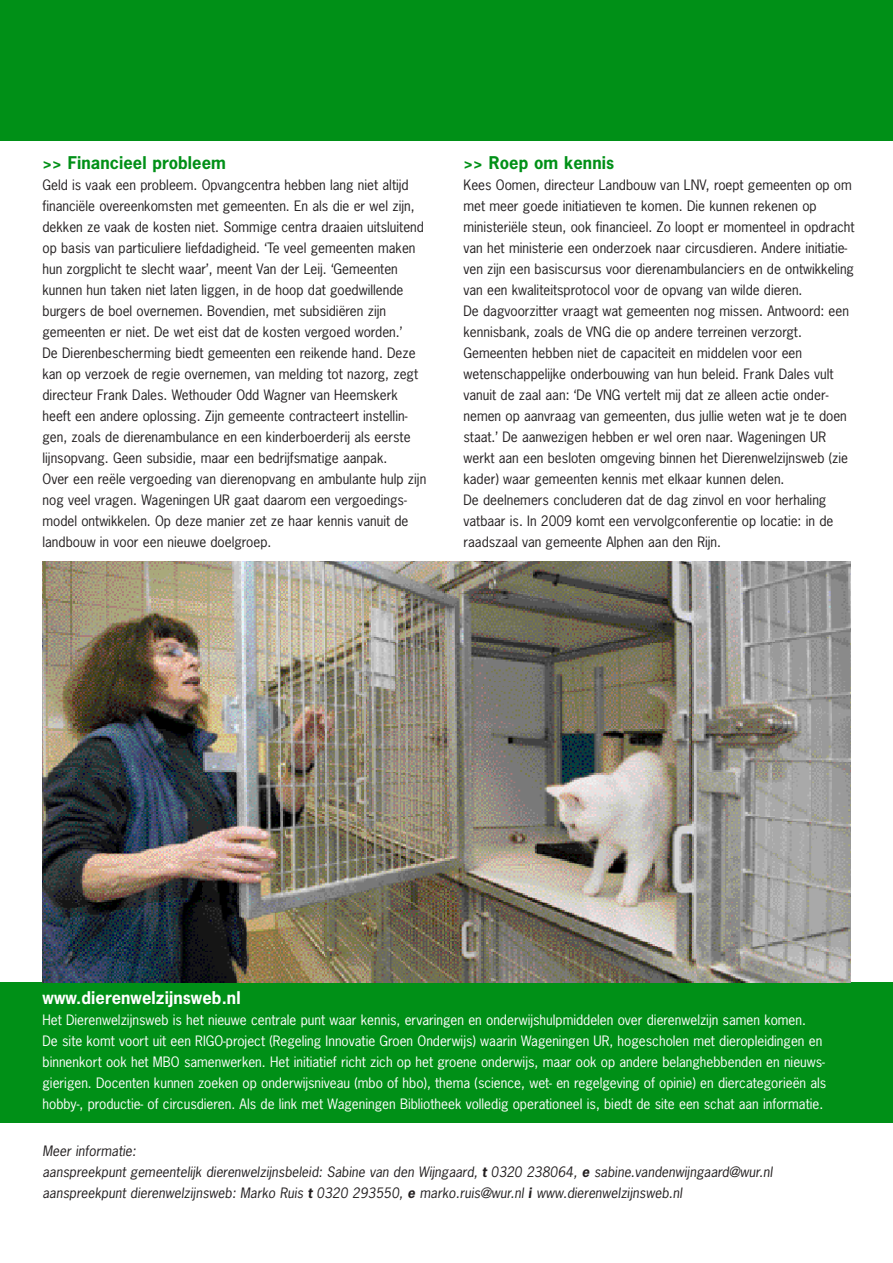
<style>
.page{position:relative;width:893px;height:1263px;background:#fff}
.page>*{position:absolute;margin:0;border:0;box-sizing:border-box;transform-origin:0 0}
.t1{font:700 16.5px "News Gothic";letter-spacing:.005em;color:#009017}
.t2{font:700 16.5px "News Gothic";letter-spacing:.005em;color:#fff}
.t3{font:13.5px/21px "News Gothic";color:#231f20}
.t4{font:13.5px/21px "News Gothic";color:#fff}
.s1{font-weight:700}
</style>
<div class="page">
<div style="left:1px;top:982px;width:892px;height:141px;background:#009017"></div>
<div style="left:1px;top:0;width:892px;height:140px;background:#009017"></div>
<img style="left:43px;top:561px;width:807px;height:421px">
<p class="t1" style="left:43px;top:156px;width:185px">&gt;&gt; Financieel probleem</p>
<p class="t3" style="left:43px;top:175px;width:385px">Geld is vaak een probleem. Opvangcentra hebben lang niet altijd financiële overeenkomsten met gemeenten. En als die er wel zijn, dekken ze vaak de kosten niet. Sommige centra draaien uitsluitend op basis van particuliere liefdadigheid. ‘Te veel gemeenten maken hun zorgplicht te slecht waar’, meent Van der Leij. ‘Gemeenten kunnen hun taken niet laten liggen, in de hoop dat goedwillende burgers de boel overnemen. Bovendien, met subsidiëren zijn gemeenten er niet. De wet eist dat de kosten vergoed worden.’<br>De Dierenbescherming biedt gemeenten een reikende hand. Deze kan op verzoek de regie overnemen, van melding tot nazorg, zegt directeur Frank Dales. Wethouder Odd Wagner van Heemskerk heeft een andere oplossing. Zijn gemeente contracteert instellin - gen, zoals de dierenambulance en een kinderboerderij als eerste lijnsopvang. Geen subsidie, maar een bedrijfsmatige aanpak.<br>Over een reële vergoeding van dierenopvang en ambulante hulp zijn nog veel vragen. Wageningen UR gaat daarom een vergoedings - model ontwikkelen. Op deze manier zet ze haar kennis vanuit de landbouw in voor een nieuwe doelgroep.</p>
<p class="t1" style="left:463px;top:156px;width:152px">&gt;&gt; Roep om kennis</p>
<p class="t3" style="left:463px;top:175px;width:393px">Kees Oomen, directeur Landbouw van LNV, roept gemeenten op om met meer goede initiatieven te komen. Die kunnen rekenen op ministeriële steun, ook financieel. Zo loopt er momenteel in op dracht van het ministerie een onderzoek naar circusdieren. Andere initiatie - ven zijn een basiscursus voor dierenambulanciers en de ontwikkeling van een kwaliteitsprotocol voor de opvang van wilde dieren.<br>De dagvoorzitter vraagt wat gemeenten nog missen. Antwoord: een kennisbank, zoals de VNG die op andere terreinen verzorgt.<br>Gemeenten hebben niet de capaciteit en middelen voor een wetenschappelijke onderbouwing van hun beleid. Frank Dales vult vanuit de zaal aan: ‘De VNG vertelt mij dat ze alleen actie onder - nemen op aanvraag van gemeenten, dus jullie weten wat je te doen staat.’ De aanwezigen hebben er wel oren naar. Wageningen UR werkt aan een besloten omgeving binnen het Dierenwelzijnsweb (zie kader) waar gemeenten kennis met elkaar kunnen delen.<br>De deelnemers concluderen dat de dag zinvol en voor herhaling vatbaar is. In 2009 komt een vervolgconferentie op locatie: in de raadszaal van gemeente Alphen aan den Rijn.</p>
<p class="t2" style="left:43px;top:991px;width:200px">www.dierenwelzijnsweb.nl</p>
<p class="t4" style="left:43px;top:1011px;width:785px">Het Dierenwelzijnsweb is het nieuwe centrale punt waar kennis, ervaringen en onderwijshulpmiddelen over dierenwelzijn samen komen.<br>De site komt voort uit een RIGO-project (Regeling Innovatie Groen Onderwijs) waarin Wageningen UR, hogescholen met dieropleidingen en binnenkort ook het MBO samenwerken. Het initiatief richt zich op het groene onderwijs, maar ook op andere belanghebbenden en nieuws - gierigen. Docenten kunnen zoeken op onderwijsniveau (mbo of hbo), thema (science, wet- en regelgeving of opinie) en diercategorieën als hobby-, productie- of circusdieren. Als de link met Wageningen Bibliotheek volledig operationeel is, biedt de site een schat aan informatie.</p>
<p class="t3" style="left:43px;top:1141px;width:733px">Meer informatie:<br>aanspreekpunt gemeentelijk dierenwelzijnsbeleid: Sabine van den Wijngaard, <span class="s1">t</span> 0320 238064, <span class="s1">e</span> sabine.vandenwijngaard@wur.nl aanspreekpunt dierenwelzijnsweb: Marko Ruis <span class="s1">t</span> 0320 293550, <span class="s1">e</span> marko.ruis@wur.nl <span class="s1">i</span> www.dierenwelzijnsweb.nl</p>
</div>
